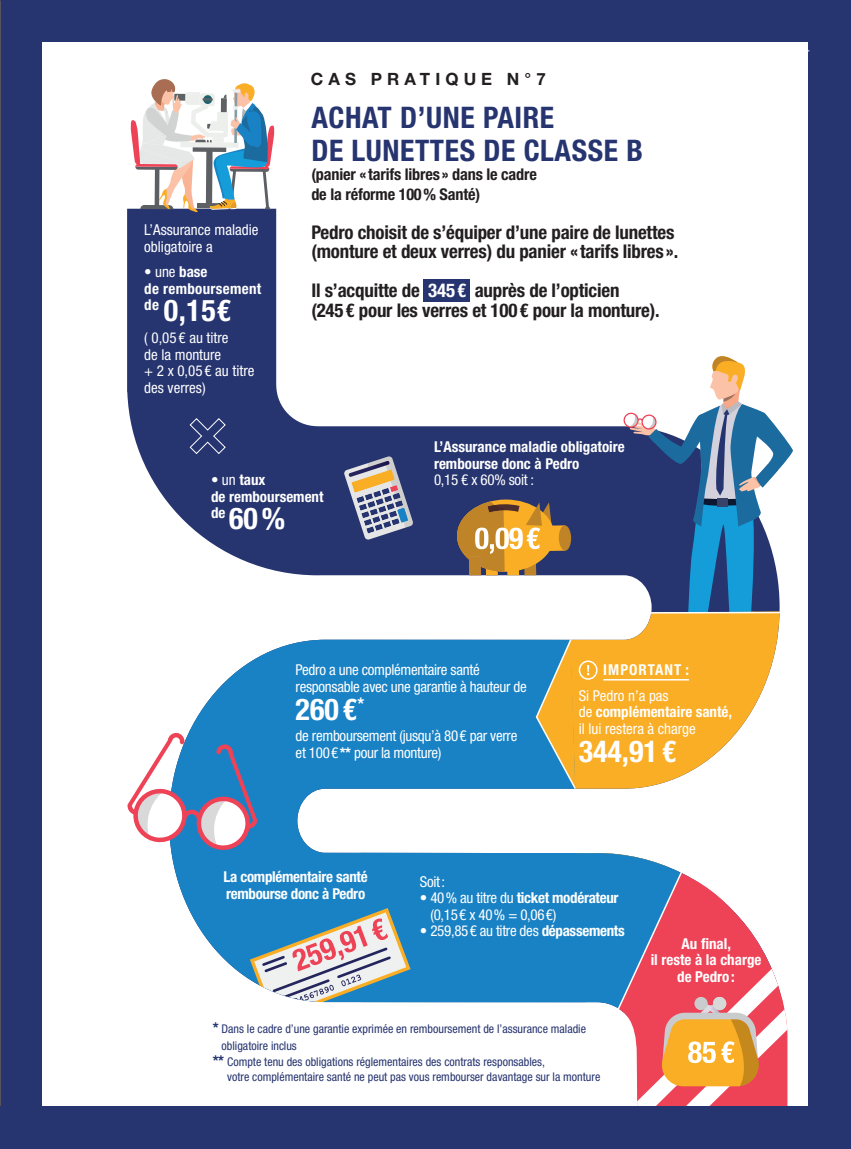
<style>
.page{position:relative;width:851px;height:1149px;background:#fff}
.page>*{position:absolute;margin:0;border:0;box-sizing:border-box;transform-origin:0 0}
.t1{font:700 condensed 30px "Helvetica Neue LT Std";color:#fff}
.t2{font:700 condensed 29.7px/32.7px "Helvetica Neue LT Std";letter-spacing:.02em;color:#26346f}
.t3{font:700 condensed 18.9px/18.9px "Helvetica Neue LT Std";letter-spacing:-.01em;color:#231f20}
.t4{font:700 16.95px "Helvetica Neue LT Std";letter-spacing:.3em;color:#231f20}
.t5{font:700 condensed 16.2px/19.5px "Helvetica Neue LT Std";letter-spacing:-.01em;color:#231f20}
.t6{font:condensed 15px/16.5px "Helvetica Neue LT Std";letter-spacing:-.02em;color:#fff}
.t7{font:condensed 15px/16.5px "Helvetica Neue LT Std";color:#fff}
.t8{font:700 condensed 15px/16.5px "Helvetica Neue LT Std";color:#fff}
.t9{font:700 condensed 15px/16.5px "Helvetica Neue LT Std";letter-spacing:-.02em;color:#fff}
.t10{font:700 condensed 15px/16.5px "Helvetica Neue LT Std";letter-spacing:.02em;color:#fff}
.t11{font:700 condensed 15px "Helvetica Neue LT Std";letter-spacing:.07em;color:#fff}
.t12{font:condensed 12px "Helvetica Neue LT Std";color:#26346f}
.s1{font-weight:400}
.s2{color:#fff}
.s3{font-weight:700}
.s4{font-weight:700;font-size:15px}
</style>
<div class="page">
<div style="left:0;top:0;width:850px;height:1148px;background:#26346f"></div>
<div style="left:43px;top:43px;width:765px;height:1062px;background:#fff"></div>
<svg style="left:127px;top:209px;width:496px;height:367px"></svg>
<svg style="left:171px;top:639px;width:364px;height:341px;fill:#1982c5"></svg>
<svg style="left:577px;top:639px;width:199px;height:150px;fill:#faae26"></svg>
<svg style="left:360px;top:826px;width:297px;height:180px;fill:#1982c5"></svg>
<div style="left:558px;top:525px;width:13px;height:25px;background:#bf8428;border-radius:50%"></div>
<svg style="left:457px;top:494px;width:108px;height:82px;background:#a7824f"></svg>
<svg style="left:250px;top:907px;width:160px;height:99px"></svg>
<hr style="left:603px;top:678px;width:86px;height:2px;background:#fff">
<div style="left:578px;top:660px;width:19px;height:19px;border:2px solid #fff;border-radius:50%"></div>
<svg style="left:587px;top:664px;width:2px;height:11px"></svg>
<svg style="left:130px;top:79px;width:144px;height:134px"></svg>
<svg style="left:535px;top:639px;width:42px;height:150px;background:#949d77"></svg>
<div style="left:424px;top:279px;width:46px;height:22px;background:#26346f"></div>
<svg style="left:127px;top:732px;width:130px;height:119px"></svg>
<svg style="left:623px;top:356px;width:170px;height:293px"></svg>
<svg style="left:189px;top:417px;width:37px;height:37px"></svg>
<hr style="left:630px;top:611px;width:162px;height:2px;background:#fff">
<svg style="left:614px;top:863px;width:173px;height:243px"></svg>
<svg style="left:344px;top:456px;width:69px;height:84px;background:#7d7f94"></svg>
<h3 class="t4" style="left:311px;top:68px;width:236px">CAS PRATIQUE N°7</h3>
<p class="t7" style="left:144px;top:221px;width:116px">L’Assurance maladie obligatoire a</p>
<p class="t10" style="left:144px;top:263px;width:118px"><span class="s1">• une</span> base<br>de remboursement</p>
<h1 class="t1" style="left:144px;top:292px;width:88px"><sup>de</sup> 0,15€</h1>
<p class="t7" style="left:144px;top:329px;width:112px">( 0,05 € au titre<br>de la monture<br>+ 2 x 0,05 € au titre des verres)</p>
<h2 class="t2" style="left:311px;top:101px;width:333px">ACHAT D’UNE PAIRE<br>DE LUNETTES DE CLASSE B</h2>
<h3 class="t5" style="left:311px;top:165px;width:227px">(panier «tarifs libres» dans le cadre de la réforme 100% Santé)</h3>
<h3 class="t3" style="left:311px;top:222px;width:368px">Pedro choisit de s’équiper d’une paire de lunettes (monture et deux verres) du panier «tarifs libres».</h3>
<h3 class="t3" style="left:311px;top:280px;width:350px;line-height:20.2px">Il s’acquitte de <span class="s2">345€</span> auprès de l’opticien (245€ pour les verres et 100€ pour la monture).</h3>
<p class="t8" style="left:211px;top:471px;width:114px"><span class="s1">• un</span> taux<br>de remboursement</p>
<h1 class="t1" style="left:211px;top:499px;width:75px"><sup>de</sup> 60%</h1>
<p class="t8" style="left:434px;top:438px;width:192px">L’Assurance maladie obligatoire rembourse donc à Pedro</p>
<p class="t6" style="left:434px;top:471px;width:102px">0,15 € x 60% soit :</p>
<p class="t6" style="left:295px;top:661px;width:232px">Pedro a une complémentaire santé responsable avec une garantie à hauteur de</p>
<h1 class="t1" style="left:295px;top:691px;width:70px">260€<sup>*</sup></h1>
<p class="t6" style="left:295px;top:727px;width:223px">de remboursement (jusqu’à 80€ par verre et 100€<span class="s3">**</span> pour la monture)</p>
<p class="t11" style="left:603px;top:660px;width:87px">IMPORTANT :</p>
<p class="t7" style="left:578px;top:687px;width:155px">Si Pedro n’a pas<br>de <span class="s3">complémentaire santé, </span>il lui restera à charge</p>
<h1 class="t1" style="left:578px;top:733px;width:99px">344,91 €</h1>
<p class="t9" style="left:223px;top:868px;width:146px">La complémentaire santé rembourse donc à Pedro</p>
<p class="t6" style="left:420px;top:872px;width:27px">Soit:</p>
<p class="t6" style="left:430px;top:889px;width:190px;text-indent:-10px">• 40% au titre du <span class="s3">ticket modérateur </span>(0,15€ x 40% = 0,06€)</p>
<p class="t6" style="left:420px;top:922px;width:206px">• 259,85€ au titre des <span class="s3">dépassements</span></p>
<p class="t12" style="left:213px;top:1021px;width:375px"><span class="s4">*</span> Dans le cadre d’une garantie exprimée en remboursement de l’assurance maladie</p>
<p class="t12" style="left:221px;top:1038px;width:77px">obligatoire inclus</p>
<p class="t12" style="left:213px;top:1054px;width:333px"><span class="s4">**</span> Compte tenu des obligations réglementaires des contrats responsables,</p>
<p class="t12" style="left:227px;top:1069px;width:375px">votre complémentaire santé ne peut pas vous rembourser davantage sur la monture</p>
<p class="t8" style="left:650px;top:934px;width:112px;text-align:center">Au final,<br>il reste à la charge de Pedro :</p>
</div>
